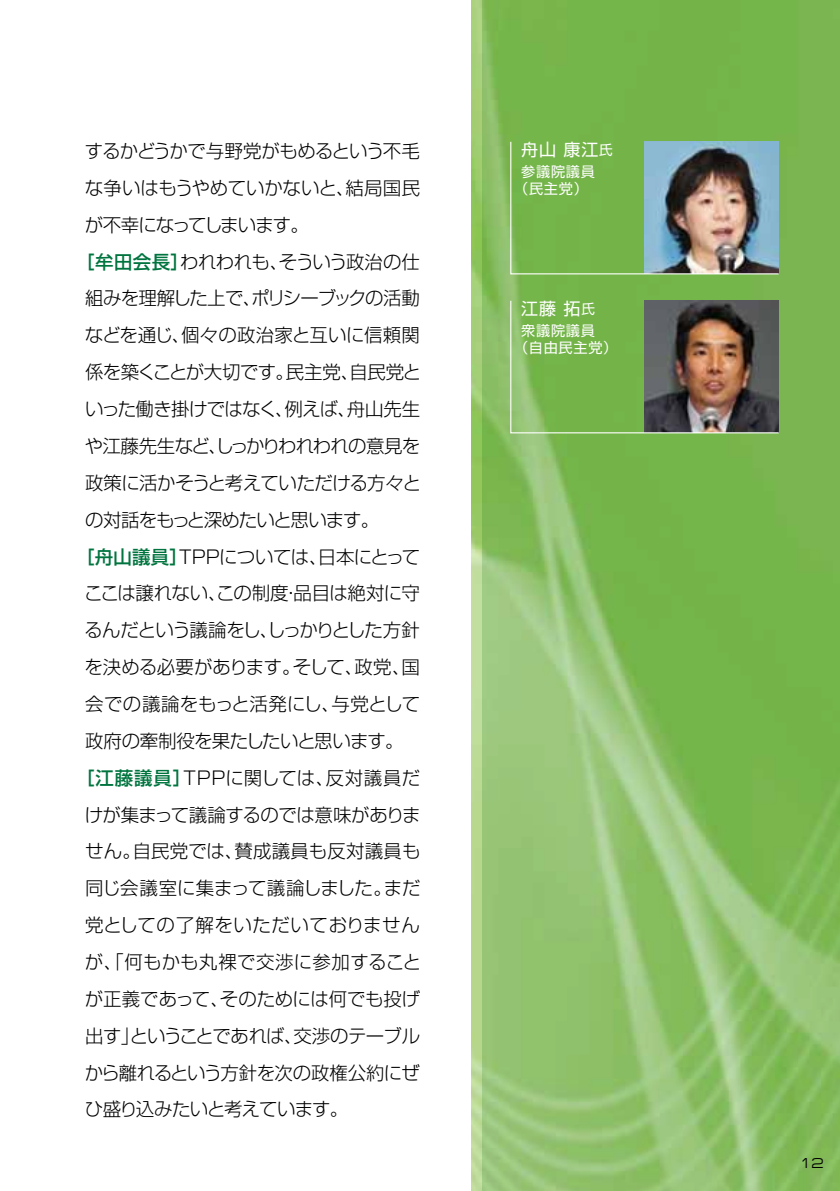
<style>
.page{position:relative;width:840px;height:1191px;background:#fff}
.page>*{position:absolute;margin:0;border:0;box-sizing:border-box;transform-origin:0 0}
.t1{font:300 18.4px "Shin Go Pro";letter-spacing:-.03em;color:#000}
.t2{font:300 18.4px "Shin Go Pro";letter-spacing:-.005em;color:#000}
.t3{font:300 18.4px "Shin Go Pro";letter-spacing:-.05em;color:#000}
.t4{font:300 18.4px "Shin Go Pro";color:#000}
.t5{font:300 18.4px "Shin Go Pro";letter-spacing:-.07em;color:#000}
.t6{font:300 18.4px "Shin Go Pro";letter-spacing:-.075em;color:#000}
.t7{font:300 18.4px "Shin Go Pro";letter-spacing:.015em;color:#000}
.t8{font:300 18.4px "Shin Go Pro";letter-spacing:.02em;color:#000}
.t9{font:300 18.4px "Shin Go Pro";letter-spacing:.03em;color:#000}
.t10{font:300 18.4px "Shin Go Pro";letter-spacing:-.06em;color:#000}
.t11{font:300 18.4px "Shin Go Pro";letter-spacing:-.055em;color:#000}
.t12{font:17px "Shin Go Pro";color:#fff}
.t13{font:14.2px/17px "Shin Go Pro";letter-spacing:.05em;color:#fff;text-align:center}
.t14{font:14.2px "Minima Expanded S Si Expanded";color:#000}
.s1{font-weight:500;color:#00743f}
.s2{font-size:13.6px}
</style>
<div class="page">
<img style="left:471px;top:0;width:11px;height:1191px">
<svg style="left:482px;top:0;width:357px;height:1191px;background:#85bc60"></svg>
<img style="left:509px;top:141px;width:270px;height:134px">
<img style="left:509px;top:300px;width:270px;height:134px">
<p class="t3" style="left:85px;top:136px;width:336px">するかどうかで与野党がもめるという不毛</p>
<p class="t2" style="left:85px;top:173px;width:336px">な争いはもうやめていかないと、結局国民</p>
<p class="t11" style="left:85px;top:210px;width:225px">が不幸になってしまいます。</p>
<p class="t1" style="left:76px;top:246px;width:345px"><span class="s1">［牟田会長］</span>われわれも、そういう政治の仕</p>
<p class="t3" style="left:85px;top:283px;width:336px">組みを理解した上で、ポリシーブックの活動</p>
<p class="t2" style="left:85px;top:320px;width:336px">などを通じ、個々の政治家と互いに信頼関</p>
<p class="t1" style="left:85px;top:357px;width:337px">係を築くことが大切です。民主党、自民党と</p>
<p class="t1" style="left:85px;top:394px;width:336px">いった働き掛けではなく、例えば、舟山先生</p>
<p class="t1" style="left:85px;top:431px;width:337px">や江藤先生など、しっかりわれわれの意見を</p>
<p class="t1" style="left:85px;top:468px;width:337px">政策に活かそうと考えていただける方々と</p>
<p class="t10" style="left:85px;top:504px;width:295px">の対話をもっと深めたいと思います。</p>
<p class="t5" style="left:76px;top:541px;width:345px"><span class="s1">［舟山議員］</span>ＴＰＰについては、日本にとって</p>
<p class="t1" style="left:84px;top:578px;width:337px">ここは譲れない、この制度・品目は絶対に守</p>
<p class="t6" style="left:84px;top:615px;width:337px">るんだという議論をし、しっかりとした方針</p>
<p class="t1" style="left:85px;top:652px;width:337px">を決める必要があります。そして、政党、国</p>
<p class="t4" style="left:85px;top:689px;width:336px">会での議論をもっと活発にし、与党として</p>
<p class="t1" style="left:85px;top:725px;width:320px">政府の牽制役を果たしたいと思います。</p>
<p class="t4" style="left:76px;top:762px;width:345px"><span class="s1">［江藤議員］</span>ＴＰＰに関しては、反対議員だ</p>
<p class="t1" style="left:85px;top:799px;width:337px">けが集まって議論するのでは意味がありま</p>
<p class="t7" style="left:85px;top:836px;width:336px">せん。自民党では、賛成議員も反対議員も</p>
<p class="t1" style="left:85px;top:873px;width:336px">同じ会議室に集まって議論しました。まだ</p>
<p class="t9" style="left:85px;top:910px;width:336px">党としての了解をいただいておりません</p>
<p class="t8" style="left:85px;top:947px;width:338px">が、「何もかも丸裸で交渉に参加すること</p>
<p class="t2" style="left:85px;top:983px;width:337px">が正義であって、そのためには何でも投げ</p>
<p class="t1" style="left:85px;top:1020px;width:336px">出す」ということであれば、交渉のテーブル</p>
<p class="t1" style="left:85px;top:1057px;width:336px">から離れるという方針を次の政権公約にぜ</p>
<p class="t1" style="left:85px;top:1094px;width:265px">ひ盛り込みたいと考えています。</p>
<p class="t12" style="left:521px;top:136px;width:93px">舟山 康江<span class="s2">氏</span></p>
<p class="t13" style="left:514px;top:161px;width:82px">参議院議員（民主党）</p>
<p class="t12" style="left:521px;top:295px;width:75px">江藤 拓<span class="s2">氏</span></p>
<p class="t13" style="left:514px;top:320px;width:105px;text-align:left;text-indent:7px">衆議院議員<br>（自由民主党）</p>
<p class="t14" style="left:799px;top:1155px;width:26px">12</p>
</div>
